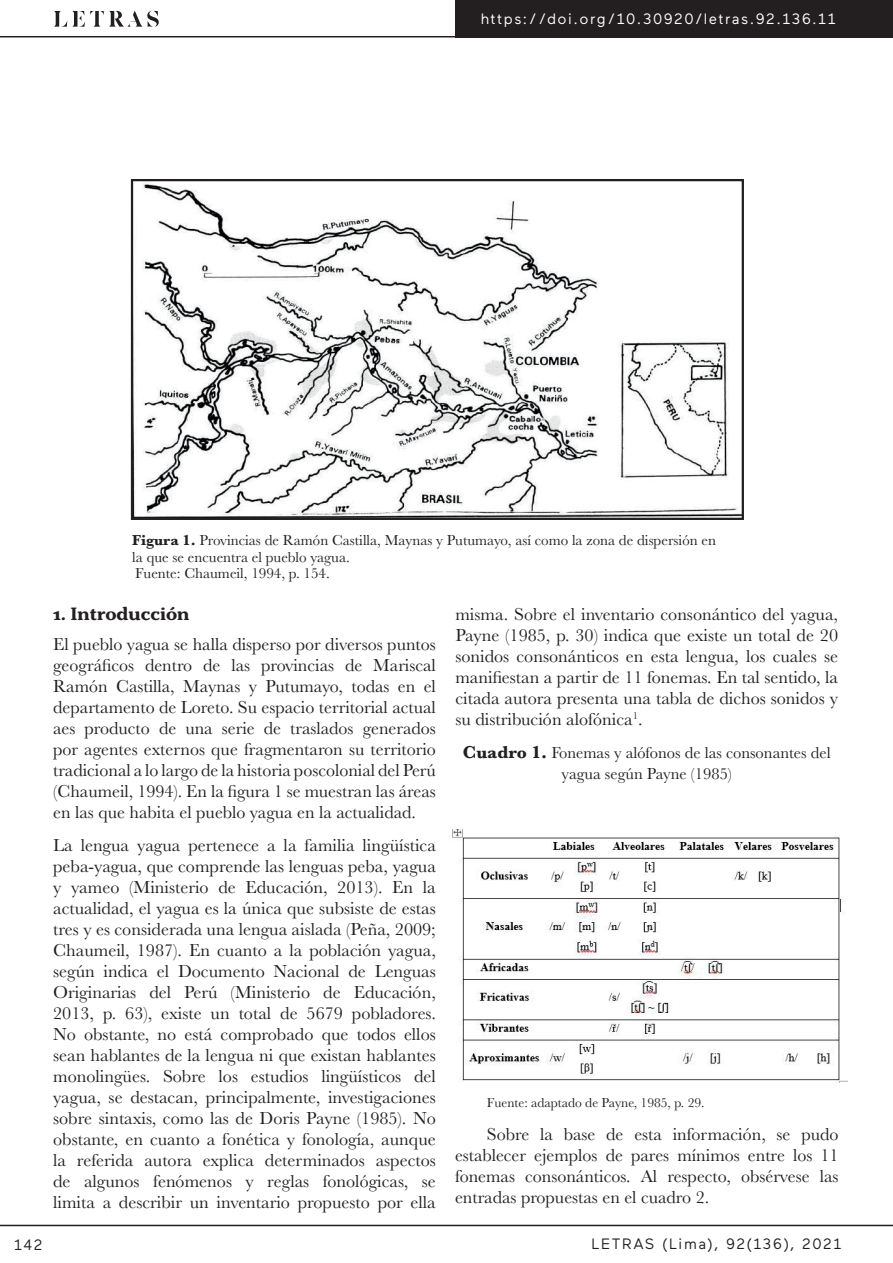
<style>
.page{position:relative;width:893px;height:1263px;background:#fff}
.page>*{position:absolute;margin:0;border:0;box-sizing:border-box;transform-origin:0 0}
.t1{font:18px/21px "Baskerville";color:#231f20;text-align:justify}
.t2{font:700 18px "Kopius";color:#231f20}
.t3{font:16.5px/21px "Baskerville";color:#231f20;text-align:center}
.t4{font:15px/16.5px "Baskerville";color:#231f20}
.t5{font:15px "Maax";letter-spacing:.1em;color:#fff}
.t6{font:15px "Maax";letter-spacing:.1em;color:#231f20}
.t7{font:13.5px "Baskerville";color:#231f20}
.s1{font-weight:700}
.s2{font-weight:700;font-size:18px}
</style>
<div class="page">
<div style="left:455px;top:0;width:438px;height:37px;background:#231f20"></div>
<svg style="left:54px;top:11px;width:105px;height:16px"></svg>
<hr style="left:0;top:36px;width:463px;height:1px;background:#231f20">
<hr style="left:0;top:1225px;width:893px;height:1px;background:#231f20">
<img style="left:134px;top:182px;width:607px;height:335px">
<div style="left:131px;top:179px;width:613px;height:341px;border:2px solid #231f20"></div>
<img style="left:449px;top:829px;width:398px;height:254px">
<p class="t5" style="left:481px;top:11px;width:356px">https://doi.org/10.30920/letras.92.136.11</p>
<p class="t4" style="left:132px;top:532px;width:585px"><span class="s1">Figura 1.</span> Provincias de Ramón Castilla, Maynas y Putumayo, así como la zona de dispersión en la que se encuentra el pueblo yagua.<br>Fuente: Chaumeil, 1994, p. 154.</p>
<p class="t1" style="left:455px;top:604px;width:384px">misma. Sobre el inventario consonántico del yagua, Payne (1985, p. 30) indica que existe un total de 20 sonidos consonánticos en esta lengua, los cuales se manifiestan a partir de 11 fonemas. En tal sentido, la citada autora presenta una tabla de dichos sonidos y su distribución alofónica<sup>1</sup>.</p>
<p class="t3" style="left:463px;top:742px;width:369px"><span class="s2">Cuadro 1.</span> Fonemas y alófonos de las consonantes del yagua según Payne (1985)</p>
<p class="t2" style="left:53px;top:602px;width:138px">1. Introducción</p>
<p class="t1" style="left:53px;top:634px;width:384px">El pueblo yagua se halla disperso por diversos puntos geográficos dentro de las provincias de Mariscal Ramón Castilla, Maynas y Putumayo, todas en el departamento de Loreto. Su espacio territorial actual aes producto de una serie de traslados generados por agentes externos que fragmentaron su territorio tradicional a lo largo de la historia poscolonial del Perú (Chaumeil, 1994). En la figura 1 se muestran las áreas en las que habita el pueblo yagua en la actualidad.</p>
<p class="t1" style="left:53px;top:835px;width:384px">La lengua yagua pertenece a la familia lingüística peba-yagua, que comprende las lenguas peba, yagua y yameo (Ministerio de Educación, 2013). En la actualidad, el yagua es la única que subsiste de estas tres y es considerada una lengua aislada (Peña, 2009; Chaumeil, 1987). En cuanto a la población yagua, según indica el Documento Nacional de Lenguas Originarias del Perú (Ministerio de Educación, 2013, p. 63), existe un total de 5679 pobladores.<br>No obstante, no está comprobado que todos ellos sean hablantes de la lengua ni que existan hablantes monolingües. Sobre los estudios lingüísticos del yagua, se destacan, principalmente, investigaciones sobre sintaxis, como las de Doris Payne (1985). No obstante, en cuanto a fonética y fonología, aunque la referida autora explica determinados aspectos de algunos fenómenos y reglas fonológicas, se limita a describir un inventario propuesto por ella</p>
<p class="t7" style="left:487px;top:1094px;width:219px">Fuente: adaptado de Payne, 1985, p. 29.</p>
<p class="t1" style="left:455px;top:1124px;width:385px;text-indent:32px">Sobre la base de esta información, se pudo establecer ejemplos de pares mínimos entre los 11 fonemas consonánticos. Al respecto, obsérvese las entradas propuestas en el cuadro 2.</p>
<p class="t6" style="left:14px;top:1236px;width:30px">142</p>
<p class="t6" style="left:592px;top:1236px;width:251px">LETRAS (Lima), 92(136), 2021</p>
</div>
